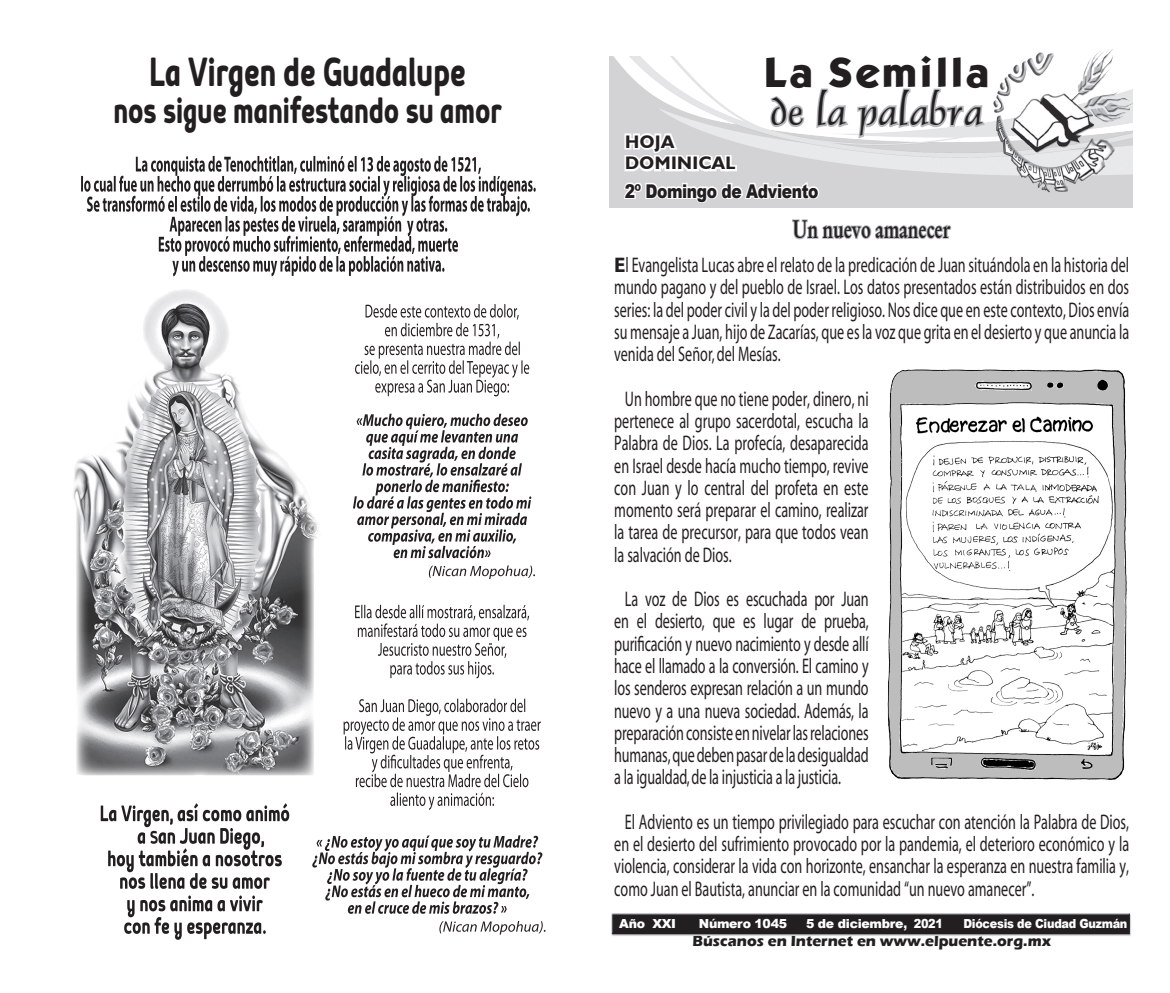
<style>
.page{position:relative;width:1170px;height:993px;background:#fff}
.page>*{position:absolute;margin:0;border:0;box-sizing:border-box;transform-origin:0 0}
.t1{font:700 50px "Mairy";color:#231f20;scale:.75 1}
.t2{font:700 45px "Mairy";color:#231f20;scale:.75 1}
._1_TEXTO_PUENTE{font:37.75px "Dauphin Plain";letter-spacing:.025em;color:#231f20;scale:1.12 1}
._1_TEXTO_PUENTE-2{font:36.38px "Kabana Bold Plain";letter-spacing:.025em;color:#231f20;scale:1.04 1}
._1_TEXTO_PUENTE-3{font:700 25.12px "Original Garamond BT";color:#231f20;scale:.71 1}
.Referencia{font:21.25px/22.2px "Myriad";color:#231f20;text-align:justify;scale:.67 1}
.t3{font:900 19px "Arial";letter-spacing:-.025em;color:#231f20;scale:.82 1}
._1_TEXTO_PUENTE-4{font:700 18.12px "Humanist 521 BT";letter-spacing:.025em;color:#231f20}
._1_TEXTO_PUENTE-5{font:700 15px "Eras ITC";color:#231f20}
.t4{font:900 12.5px "Arial";letter-spacing:-.025em;color:#fff}
.t5{font:900 12.5px "Arial";letter-spacing:-.025em;color:#fff;scale:.9 1}
.s1{font-weight:700}
</style>
<div class="page">
<svg style="left:792px;top:219px;width:160px;height:21px"></svg>
<img style="left:611px;top:913px;width:520px;height:22px">
<svg style="left:692px;top:935px;width:359px;height:1px"></svg>
<svg style="left:622px;top:56px;width:365px;height:149px"></svg>
<img style="left:970px;top:49px;width:161px;height:147px">
<img style="left:887px;top:369px;width:240px;height:411px">
<svg style="left:81px;top:156px;width:454px;height:120px"></svg>
<svg style="left:355px;top:304px;width:174px;height:92px"></svg>
<svg style="left:353px;top:413px;width:178px;height:145px"></svg>
<svg style="left:429px;top:565px;width:106px;height:14px"></svg>
<svg style="left:355px;top:604px;width:174px;height:74px"></svg>
<svg style="left:343px;top:698px;width:197px;height:111px"></svg>
<svg style="left:312px;top:835px;width:230px;height:78px"></svg>
<svg style="left:439px;top:921px;width:106px;height:13px"></svg>
<svg style="left:101px;top:803px;width:188px;height:85px"></svg>
<svg style="left:124px;top:895px;width:142px;height:44px"></svg>
<img style="left:73px;top:289px;width:246px;height:487px">
<p class="t1" style="left:149px;top:41px;width:423px">La Virgen de Guadalupe</p>
<p class="t2" style="left:113px;top:83px;width:519px">nos sigue manifestando su amor</p>
<p class="_1_TEXTO_PUENTE-2" style="left:763px;top:46px;width:218px">La Semilla</p>
<p class="_1_TEXTO_PUENTE" style="left:770px;top:90px;width:190px">de la palabra</p>
<p class="_1_TEXTO_PUENTE-4" style="left:625px;top:130px;width:51px">HOJA</p>
<p class="_1_TEXTO_PUENTE-4" style="left:625px;top:152px;width:112px">DOMINICAL</p>
<p class="t3" style="left:625px;top:177px;width:238px">2º Domingo de Adviento</p>
<p class="_1_TEXTO_PUENTE-3" style="left:792px;top:213px;width:224px">Un nuevo amanecer</p>
<p class="Referencia" style="left:614px;top:255px;width:770px"><span class="s1">E</span>l Evangelista Lucas abre el relato de la predicación de Juan situándola en la historia del mundo pagano y del pueblo de Israel. Los datos presentados están distribuidos en dos series: la del poder civil y la del poder religioso. Nos dice que en este contexto, Dios envía su mensaje a Juan, hijo de Zacarías, que es la voz que grita en el desierto y que anuncia la venida del Señor, del Mesías.</p>
<p class="Referencia" style="left:614px;top:388px;width:381px;text-indent:11px">Un hombre que no tiene poder, dinero, ni pertenece al grupo sacerdotal, escucha la Palabra de Dios. La profecía, desaparecida en Israel desde hacía mucho tiempo, revive con Juan y lo central del profeta en este momento será preparar el camino, realizar la tarea de precursor, para que todos vean la salvación de Dios.</p>
<p class="Referencia" style="left:614px;top:588px;width:381px;text-indent:11px">La voz de Dios es escuchada por Juan en el desierto, que es lugar de prueba, purificación y nuevo nacimiento y desde allí hace el llamado a la conversión. El camino y los senderos expresan relación a un mundo nuevo y a una nueva sociedad. Además, la preparación consiste en nivelar las relaciones humanas, que deben pasar de la desigualdad a la igualdad, de la injusticia a la justicia.</p>
<p class="Referencia" style="left:614px;top:811px;width:770px;text-indent:11px">El Adviento es un tiempo privilegiado para escuchar con atención la Palabra de Dios, en el desierto del sufrimiento provocado por la pandemia, el deterioro económico y la violencia, considerar la vida con horizonte, ensanchar la esperanza en nuestra familia y, como Juan el Bautista, anunciar en la comunidad “un nuevo amanecer”.</p>
<p class="t4" style="left:619px;top:914px;width:58px">Año XXI</p>
<p class="t4" style="left:699px;top:914px;width:90px">Número 1045</p>
<p class="t4" style="left:806px;top:914px;width:138px">5 de diciembre, 2021</p>
<p class="t5" style="left:963px;top:914px;width:184px">Diócesis de Ciudad Guzmán</p>
<p class="_1_TEXTO_PUENTE-5" style="left:692px;top:932px;width:360px">Búscanos en Internet en www.elpuente.org.mx</p>
</div>
